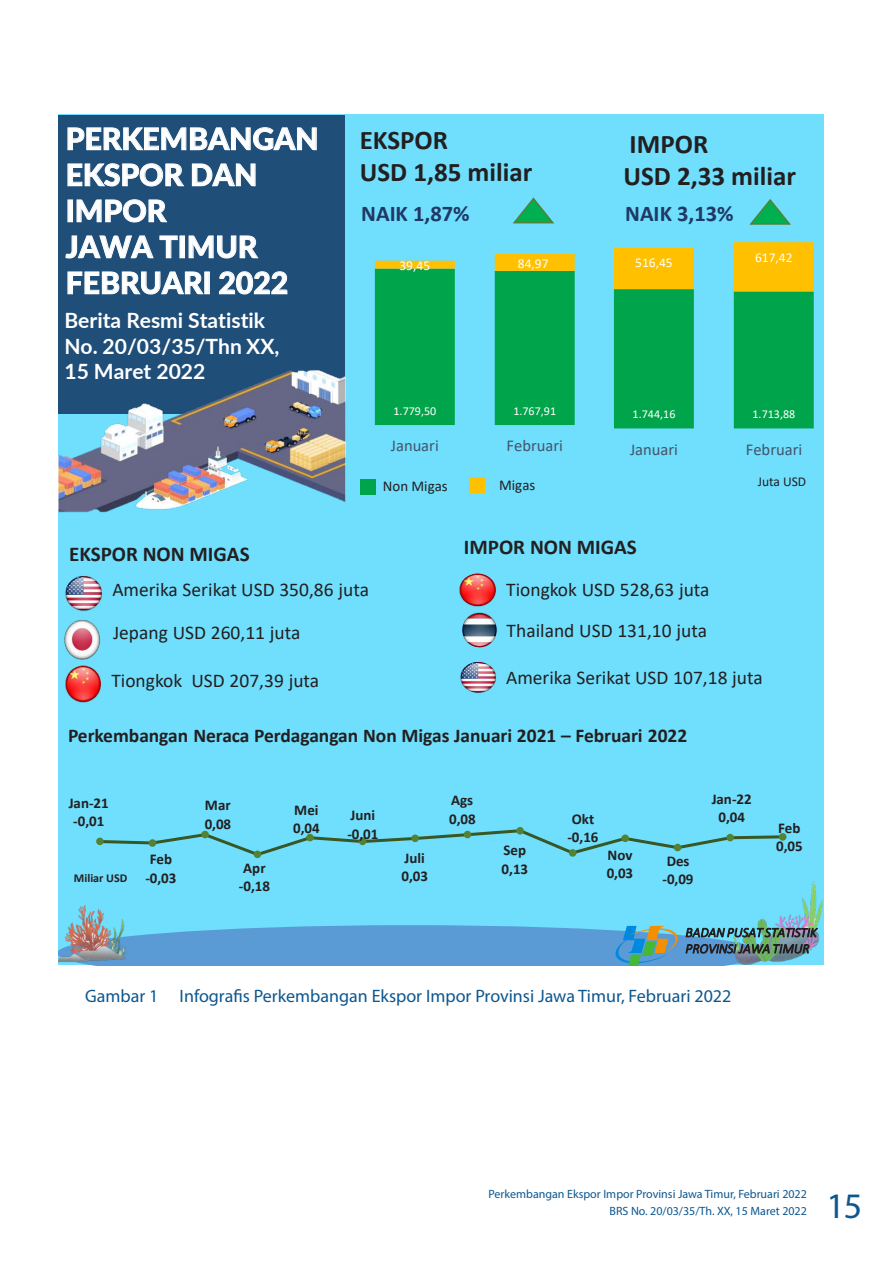
<style>
.page{position:relative;width:893px;height:1263px;background:#fff}
.page>*{position:absolute;margin:0;border:0;box-sizing:border-box;transform-origin:0 0}
.t1{font:36px "Myriad Pro";color:#0c578f}
.t2{font:800 30.15px "Lato";color:#fff}
.t3{font:800 30px/36px "Lato";color:#fff}
.t4{font:700 27px/32.4px "Calibri";color:#231f20}
.t5{font:700 22.5px "Calibri";color:#203864}
.t6{font:700 21px/25.2px "Lato";color:#fff}
.t7{font:700 21px "Calibri";color:#231f20}
.t8{font:19.5px "Calibri";color:#231f20}
.t9{font:700 19.5px "Calibri";letter-spacing:-.005em;color:#231f20}
.t10{font:18px "Myriad Pro";color:#0c578f}
.t11{font:16.5px "Calibri";color:#44546a}
.t12{font:700 15px/18.3px "Calibri";color:#231f20}
.t13{font:15px "Calibri";color:#231f20}
.t14{font:italic 300 13.5px/16.2px "Calibri";letter-spacing:-.005em;color:#231f20}
.t15{font:13.5px "Calibri";color:#fff}
.t16{font:13.5px "Calibri";color:#231f20}
.t17{font:12px/16.4px "Myriad Pro";color:#0c578f;text-align:right}
.t18{font:12px "Calibri";color:#fff}
.t19{font:700 12px "Calibri";color:#231f20}
</style>
<div class="page">
<div style="left:58px;top:115px;width:765px;height:850px;background:#6fdffd"></div>
<img style="left:757px;top:881px;width:66px;height:81px">
<svg style="left:132px;top:925px;width:632px;height:40px"></svg>
<div style="left:58px;top:116px;width:286px;height:190px;background:#1f4e79"></div>
<div style="left:58px;top:303px;width:286px;height:85px;background:#1f4e79"></div>
<svg style="left:749px;top:199px;width:42px;height:26px"></svg>
<svg style="left:614px;top:242px;width:200px;height:186px"></svg>
<svg style="left:375px;top:254px;width:200px;height:171px"></svg>
<div style="left:360px;top:479px;width:15px;height:16px;background:#00a44a"></div>
<svg style="left:97px;top:827px;width:689px;height:31px"></svg>
<div style="left:96px;top:838px;width:8px;height:7px;background:#548235;border-radius:50%"></div>
<div style="left:149px;top:839px;width:7px;height:8px;background:#548235;border-radius:50%"></div>
<div style="left:201px;top:831px;width:8px;height:7px;background:#548235;border-radius:50%"></div>
<div style="left:254px;top:850px;width:7px;height:8px;background:#548235;border-radius:50%"></div>
<div style="left:306px;top:834px;width:8px;height:7px;background:#548235;border-radius:50%"></div>
<div style="left:359px;top:838px;width:7px;height:7px;background:#548235;border-radius:50%"></div>
<div style="left:411px;top:834px;width:8px;height:8px;background:#548235;border-radius:50%"></div>
<div style="left:464px;top:831px;width:7px;height:7px;background:#548235;border-radius:50%"></div>
<div style="left:516px;top:827px;width:8px;height:7px;background:#548235;border-radius:50%"></div>
<div style="left:569px;top:849px;width:7px;height:8px;background:#548235;border-radius:50%"></div>
<div style="left:621px;top:834px;width:8px;height:8px;background:#548235;border-radius:50%"></div>
<div style="left:674px;top:844px;width:7px;height:7px;background:#548235;border-radius:50%"></div>
<div style="left:726px;top:834px;width:8px;height:7px;background:#548235;border-radius:50%"></div>
<div style="left:779px;top:833px;width:7px;height:8px;background:#548235;border-radius:50%"></div>
<img style="left:459px;top:573px;width:37px;height:34px">
<img style="left:460px;top:662px;width:36px;height:31px">
<img style="left:64px;top:620px;width:36px;height:40px">
<img style="left:65px;top:665px;width:36px;height:37px">
<img style="left:65px;top:576px;width:37px;height:35px">
<img style="left:58px;top:363px;width:288px;height:150px">
<div style="left:469px;top:477px;width:15px;height:15px;background:#ffc000"></div>
<img style="left:58px;top:905px;width:74px;height:60px">
<svg style="left:512px;top:197px;width:43px;height:27px"></svg>
<img style="left:462px;top:612px;width:35px;height:36px">
<p class="t2" style="left:66px;top:116px;width:254px">PERKEMBANGAN</p>
<p class="t3" style="left:66px;top:156px;width:224px">EKSPOR DAN<br>IMPOR<br>JAWA TIMUR<br>FEBRUARI 2022</p>
<p class="t6" style="left:64px;top:307px;width:216px">Berita Resmi Statistik<br>No. 20/03/35/Thn XX,<br>15 Maret 2022</p>
<p class="t4" style="left:360px;top:123px;width:174px">EKSPOR<br>USD 1,85 miliar</p>
<p class="t4" style="left:623px;top:127px;width:174px">IMPOR<br>USD 2,33 miliar</p>
<p class="t5" style="left:361px;top:197px;width:110px">NAIK 1,87%</p>
<p class="t5" style="left:625px;top:197px;width:110px">NAIK 3,13%</p>
<p class="t15" style="left:399px;top:256px;width:32px">39,45</p>
<p class="t15" style="left:518px;top:254px;width:32px">84,97</p>
<p class="t18" style="left:393px;top:403px;width:44px">1.779,50</p>
<p class="t18" style="left:513px;top:403px;width:44px">1.767,91</p>
<p class="t15" style="left:635px;top:253px;width:39px">516,45</p>
<p class="t15" style="left:755px;top:248px;width:39px">617,42</p>
<p class="t18" style="left:633px;top:406px;width:44px">1.744,16</p>
<p class="t18" style="left:752px;top:406px;width:44px">1.713,88</p>
<p class="t11" style="left:391px;top:434px;width:49px">Januari</p>
<p class="t11" style="left:507px;top:434px;width:58px">Februari</p>
<p class="t13" style="left:383px;top:475px;width:67px">Non Migas</p>
<p class="t13" style="left:499px;top:474px;width:38px">Migas</p>
<p class="t16" style="left:758px;top:473px;width:50px">Juta USD</p>
<p class="t11" style="left:630px;top:438px;width:49px">Januari</p>
<p class="t11" style="left:746px;top:438px;width:58px">Februari</p>
<p class="t7" style="left:69px;top:539px;width:182px">EKSPOR NON MIGAS</p>
<p class="t8" style="left:112px;top:575px;width:258px">Amerika Serikat USD 350,86 juta</p>
<p class="t7" style="left:464px;top:532px;width:175px">IMPOR NON MIGAS</p>
<p class="t8" style="left:506px;top:575px;width:205px">Tiongkok USD 528,63 juta</p>
<p class="t8" style="left:113px;top:619px;width:189px">Jepang USD 260,11 juta</p>
<p class="t8" style="left:507px;top:617px;width:202px">Thailand USD 131,10 juta</p>
<p class="t8" style="left:111px;top:667px;width:209px">Tiongkok USD 207,39 juta</p>
<p class="t8" style="left:506px;top:664px;width:258px">Amerika Serikat USD 107,18 juta</p>
<p class="t9" style="left:68px;top:722px;width:621px">Perkembangan Neraca Perdagangan Non Migas Januari 2021 – Februari 2022</p>
<p class="t12" style="left:69px;top:793px;width:41px">Jan-21 -0,01</p>
<p class="t19" style="left:74px;top:870px;width:55px">Miliar USD</p>
<p class="t12" style="left:145px;top:850px;width:32px">Feb -0,03</p>
<p class="t12" style="left:205px;top:796px;width:28px">Mar<br>0,08</p>
<p class="t12" style="left:239px;top:858px;width:32px">Apr -0,18</p>
<p class="t12" style="left:293px;top:800px;width:28px">Mei<br>0,04</p>
<p class="t12" style="left:347px;top:806px;width:32px">Juni -0,01</p>
<p class="t12" style="left:402px;top:848px;width:28px">Juli<br>0,03</p>
<p class="t12" style="left:449px;top:791px;width:28px">Ags<br>0,08</p>
<p class="t12" style="left:502px;top:841px;width:28px">Sep<br>0,13</p>
<p class="t12" style="left:567px;top:809px;width:32px">Okt -0,16</p>
<p class="t12" style="left:607px;top:846px;width:28px">Nov<br>0,03</p>
<p class="t12" style="left:662px;top:851px;width:32px">Des -0,09</p>
<p class="t12" style="left:712px;top:789px;width:41px;text-align:center">Jan-22<br>0,04</p>
<p class="t12" style="left:776px;top:819px;width:28px">Feb<br>0,05</p>
<p class="t14" style="left:685px;top:924px;width:133px">BADAN PUSAT STATISTIK<br>PROVINSI JAWA TIMUR</p>
<p class="t10" style="left:85px;top:985px;width:648px">Gambar 1 Infografis Perkembangan Ekspor Impor Provinsi Jawa Timur, Februari 2022</p>
<p class="t17" style="left:488px;top:1186px;width:320px">Perkembangan Ekspor Impor Provinsi Jawa Timur, Februari 2022<br>BRS No. 20/03/35/Th. XX, 15 Maret 2022</p>
<h1 class="t1" style="left:826px;top:1184px;width:38px">15</h1>
</div>
